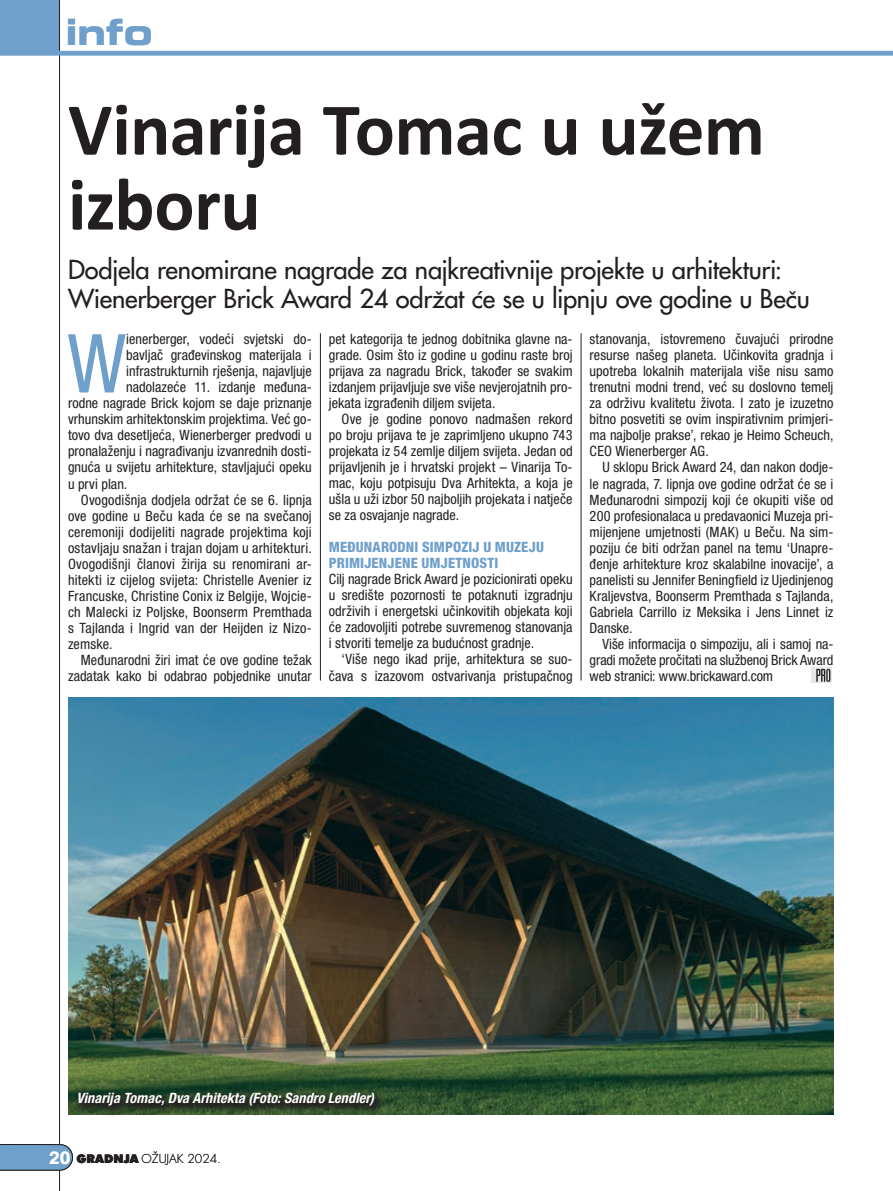
<style>
.page{position:relative;width:893px;height:1191px;background:#fff}
.page>*{position:absolute;margin:0;border:0;box-sizing:border-box;transform-origin:0 0}
.t1{font:condensed 81.45px "Helvetica Neue LT Std";color:#6fa0cb}
.t2{font:700 75px/75px "Calibri";letter-spacing:-.01em;color:#231f20}
.t3{font:700 expanded 36px "A Eurostile";color:#6fa0cb}
.t4{font:500 25.5px/28.5px "Futura Std";letter-spacing:-.015em;color:#231f20}
.t5{font:800 18px "A Helvetica";color:#fff}
.t6{font:condensed 14.25px/16px "Helvetica Neue LT Std";letter-spacing:.005em;color:#231f20;text-align:justify}
.t7{font:800 condensed 14.25px/16px "Helvetica Neue LT Std";letter-spacing:.01em;color:#6fa0cb}
.t8{font:italic 700 condensed 14.25px "Helvetica Neue LT Std";letter-spacing:.005em;color:#fff}
.t9{font:300 12px "Futura Std";color:#231f20}
.s1{font-family:"A Futura";font-weight:900}
</style>
<div class="page">
<div style="left:0;top:0;width:60px;height:53px;background:#6fa0cb"></div>
<hr style="left:59px;top:0;width:1px;height:1191px;background:#231f20">
<hr style="left:0;top:51px;width:893px;height:4px;background:#6fa0cb">
<svg style="left:0;top:1144px;width:73px;height:26px;background:#6e9ac1"></svg>
<hr style="left:581px;top:333px;width:1px;height:347px;background:#231f20">
<hr style="left:320px;top:333px;width:1px;height:347px;background:#231f20">
<img style="left:68px;top:697px;width:765px;height:417px">
<svg style="left:811px;top:667px;width:21px;height:16px"></svg>
<svg style="left:816px;top:669px;width:11px;height:13px"></svg>
<svg style="left:826px;top:669px;width:4px;height:13px"></svg>
<svg style="left:74px;top:1088px;width:311px;height:28px;background:#31442e"></svg>
<h3 class="t3" style="left:65px;top:10px;width:89px">info</h3>
<h2 class="t2" style="left:68px;top:92px;width:698px">Vinarija Tomac u užem izboru</h2>
<h3 class="t4" style="left:68px;top:256px;width:743px">Dodjela renomirane nagrade za najkreativnije projekte u arhitekturi:<br>Wienerberger Brick Award 24 održat će se u lipnju ove godine u Beču</h3>
<h1 class="t1" style="left:67px;top:316px;width:60px">W</h1>
<p class="t6" style="left:126px;top:331px;width:187px">ienerberger, vodeći svjetski do-</p>
<p class="t6" style="left:590px;top:331px;width:245px">stanovanja, istovremeno čuvajući prirodne resurse našeg planeta. Učinkovita gradnja i upotreba lokalnih materijala više nisu samo trenutni modni trend, već su doslovno temelj za održivu kvalitetu života. I zato je izuzetno bitno posvetiti se ovim inspirativnim primjeri&shy;ma najbolje prakse’, rekao je Heimo Scheuch, CEO Wienerberger AG.</p>
<p class="t6" style="left:590px;top:459px;width:245px;text-indent:13px">U sklopu Brick Award 24, dan nakon dodje&shy;le nagrada, 7. lipnja ove godine održat će se i Međunarodni simpozij koji će okupiti više od 200 profesionalaca u predavaonici Muzeja pri&shy;mijenjene umjetnosti (MAK) u Beču. Na sim&shy;poziju će biti održan panel na temu ‘Unapre&shy;đenje arhitekture kroz skalabilne inovacije’, a panelisti su Jennifer Beningfield iz Ujedinjenog Kraljevstva, Boonserm Premthada s Tajlanda, Gabriela Carrillo iz Meksika i Jens Linnet iz Danske.</p>
<p class="t6" style="left:590px;top:635px;width:245px;text-indent:13px">Više informacija o simpoziju, ali i samoj na&shy;gradi možete pročitati na službenoj Brick Award web stranici: www.brickaward.com</p>
<p class="t6" style="left:329px;top:331px;width:245px">pet kategorija te jednog dobitnika glavne na&shy;grade. Osim što iz godine u godinu raste broj prijava za nagradu Brick, također se svakim izdanjem prijavljuje sve više nevjerojatnih pro&shy;jekata izgrađenih diljem svijeta.</p>
<p class="t6" style="left:329px;top:411px;width:245px;text-indent:13px">Ove je godine ponovo nadmašen rekord po broju prijava te je zaprimljeno ukupno 743 projekata iz 54 zemlje diljem svijeta. Jedan od prijavljenih je i hrvatski projekt – Vinarija To&shy;mac, koju potpisuju Dva Arhitekta, a koja je ušla u uži izbor 50 najboljih projekata i natječe se za osvajanje nagrade.</p>
<p class="t7" style="left:329px;top:539px;width:217px">MEĐUNARODNI SIMPOZIJ U MUZEJU<br>PRIMIJENJENE UMJETNOSTI</p>
<p class="t6" style="left:329px;top:571px;width:245px">Cilj nagrade Brick Award je pozicionirati opeku u središte pozornosti te potaknuti izgradnju održivih i energetski učinkovitih objekata koji će zadovoljiti potrebe suvremenog stanovanja i stvoriti temelje za budućnost gradnje.</p>
<p class="t6" style="left:329px;top:651px;width:245px;text-align:right">‘Više nego ikad prije, arhitektura se suo&shy;čava s izazovom ostvarivanja pristupačnog</p>
<p class="t6" style="left:126px;top:347px;width:187px">bavljač građevinskog materijala i</p>
<p class="t6" style="left:126px;top:363px;width:187px">infrastrukturnih rješenja, najavljuje</p>
<p class="t6" style="left:126px;top:379px;width:187px">nadolazeće 11. izdanje međuna-</p>
<p class="t6" style="left:68px;top:395px;width:245px">rodne nagrade Brick kojom se daje priznanje</p>
<p class="t6" style="left:68px;top:411px;width:245px">vrhunskim arhitektonskim projektima. Već go-</p>
<p class="t6" style="left:68px;top:427px;width:245px">tovo dva desetljeća, Wienerberger predvodi u</p>
<p class="t6" style="left:68px;top:443px;width:245px">pronalaženju i nagrađivanju izvanrednih dosti-</p>
<p class="t6" style="left:68px;top:459px;width:245px">gnuća u svijetu arhitekture, stavljajući opeku</p>
<p class="t6" style="left:68px;top:475px;width:61px">u prvi plan.</p>
<p class="t6" style="left:81px;top:491px;width:233px">Ovogodišnja dodjela održat će se 6. lipnja</p>
<p class="t6" style="left:68px;top:507px;width:245px">ove godine u Beču kada će se na svečanoj</p>
<p class="t6" style="left:68px;top:523px;width:245px">ceremoniji dodijeliti nagrade projektima koji</p>
<p class="t6" style="left:68px;top:539px;width:245px">ostavljaju snažan i trajan dojam u arhitekturi.</p>
<p class="t6" style="left:68px;top:555px;width:245px">Ovogodišnji članovi žirija su renomirani ar-</p>
<p class="t6" style="left:68px;top:571px;width:245px">hitekti iz cijelog svijeta: Christelle Avenier iz</p>
<p class="t6" style="left:68px;top:587px;width:245px">Francuske, Christine Conix iz Belgije, Wojcie-</p>
<p class="t6" style="left:68px;top:603px;width:245px">ch Malecki iz Poljske, Boonserm Premthada</p>
<p class="t6" style="left:68px;top:619px;width:245px">s Tajlanda i Ingrid van der Heijden iz Nizo-</p>
<p class="t6" style="left:68px;top:635px;width:46px">zemske.</p>
<p class="t6" style="left:81px;top:651px;width:233px">Međunarodni žiri imat će ove godine težak</p>
<p class="t6" style="left:68px;top:667px;width:245px">zadatak kako bi odabrao pobjednike unutar</p>
<p class="t8" style="left:77px;top:1089px;width:299px">Vinarija Tomac, Dva Arhitekta (Foto: Sandro Lendler)</p>
<p class="t9" style="left:77px;top:1150px;width:146px"><span class="s1">GRADNJA</span> OŽUJAK 2024.</p>
<p class="t5" style="left:49px;top:1146px;width:23px">20</p>
</div>
